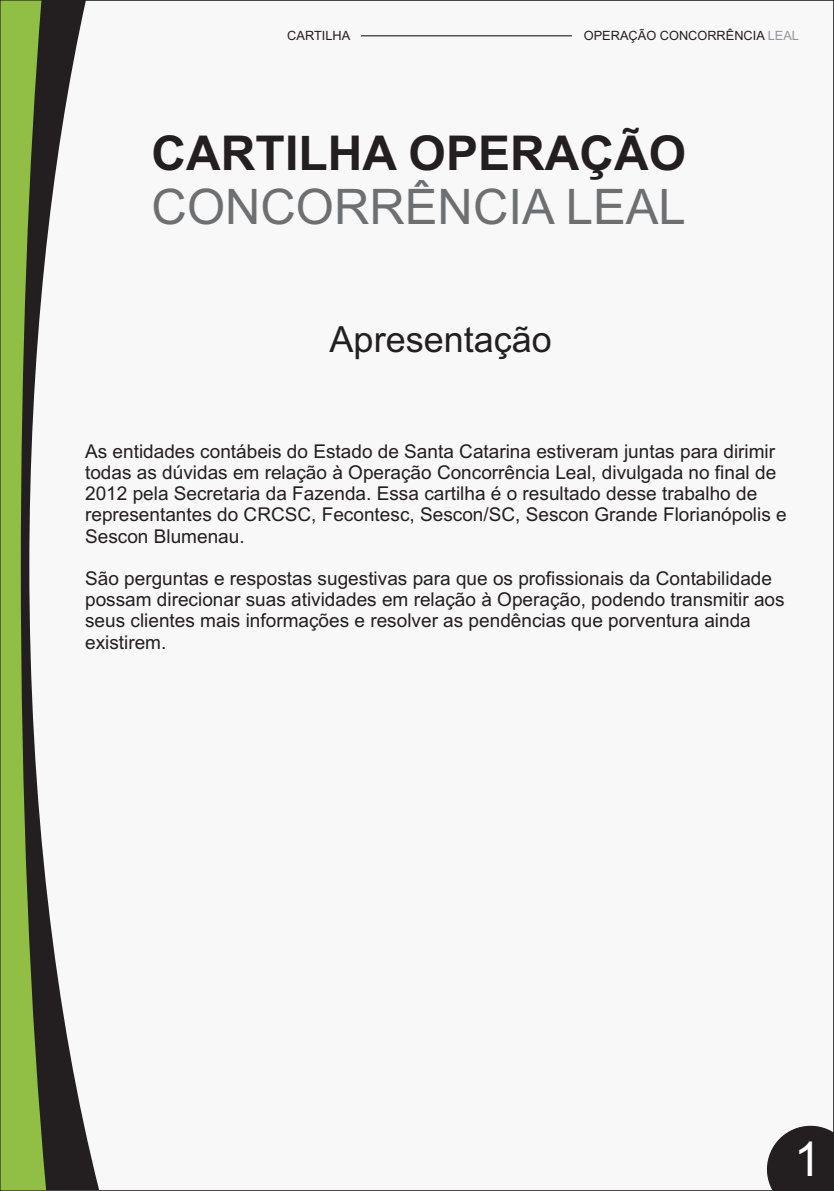
<style>
.page{position:relative;width:834px;height:1191px;background:#fff}
.page>*{position:absolute;margin:0;border:0;box-sizing:border-box;transform-origin:0 0}
.t1{font:49px "Arial";color:#6d6f71}
.t2{font:700 48px "Arial";color:#231f20}
.t3{font:48px "Arial";color:#fff}
.t4{font:36px "Arial";color:#231f20}
.t5{font:19px/21.2px "Arial";color:#231f20}
.t6{font:12.8px "Arial";color:#231f20}
.s1{color:#949698}
</style>
<div class="page">
<div style="left:0;top:0;width:833px;height:1191px;background:#f8f8f9"></div>
<svg style="left:767px;top:1125px;width:64px;height:64px;background:#3e3a3b"></svg>
<hr style="left:361px;top:35px;width:211px;height:1px;background:#231f20">
<svg style="left:46px;top:2px;width:53px;height:1187px"></svg>
<svg style="left:2px;top:2px;width:44px;height:1187px;background:#819b54"></svg>
<p class="t6" style="left:287px;top:31px;width:64px">CARTILHA</p>
<p class="t6" style="left:583px;top:31px;width:217px">OPERAÇÃO CONCORRÊNCIA <span class="s1">LEAL</span></p>
<h2 class="t2" style="left:151px;top:135px;width:536px">CARTILHA OPERAÇÃO</h2>
<h1 class="t1" style="left:151px;top:189px;width:535px">CONCORRÊNCIA LEAL</h1>
<h3 class="t4" style="left:329px;top:326px;width:224px">Apresentação</h3>
<p class="t5" style="left:85px;top:442px;width:703px">As entidades contábeis do Estado de Santa Catarina estiveram juntas para dirimir todas as dúvidas em relação à Operação Concorrência Leal, divulgada no final de 2012 pela Secretaria da Fazenda. Essa cartilha é o resultado desse trabalho de representantes do CRCSC, Fecontesc, Sescon/SC, Sescon Grande Florianópolis e Sescon Blumenau.</p>
<p class="t5" style="left:85px;top:569px;width:701px">São perguntas e respostas sugestivas para que os profissionais da Contabilidade possam direcionar suas atividades em relação à Operação, podendo transmitir aos seus clientes mais informações e resolver as pendências que porventura ainda existirem.</p>
<h2 class="t3" style="left:794px;top:1141px;width:28px">1</h2>
</div>
